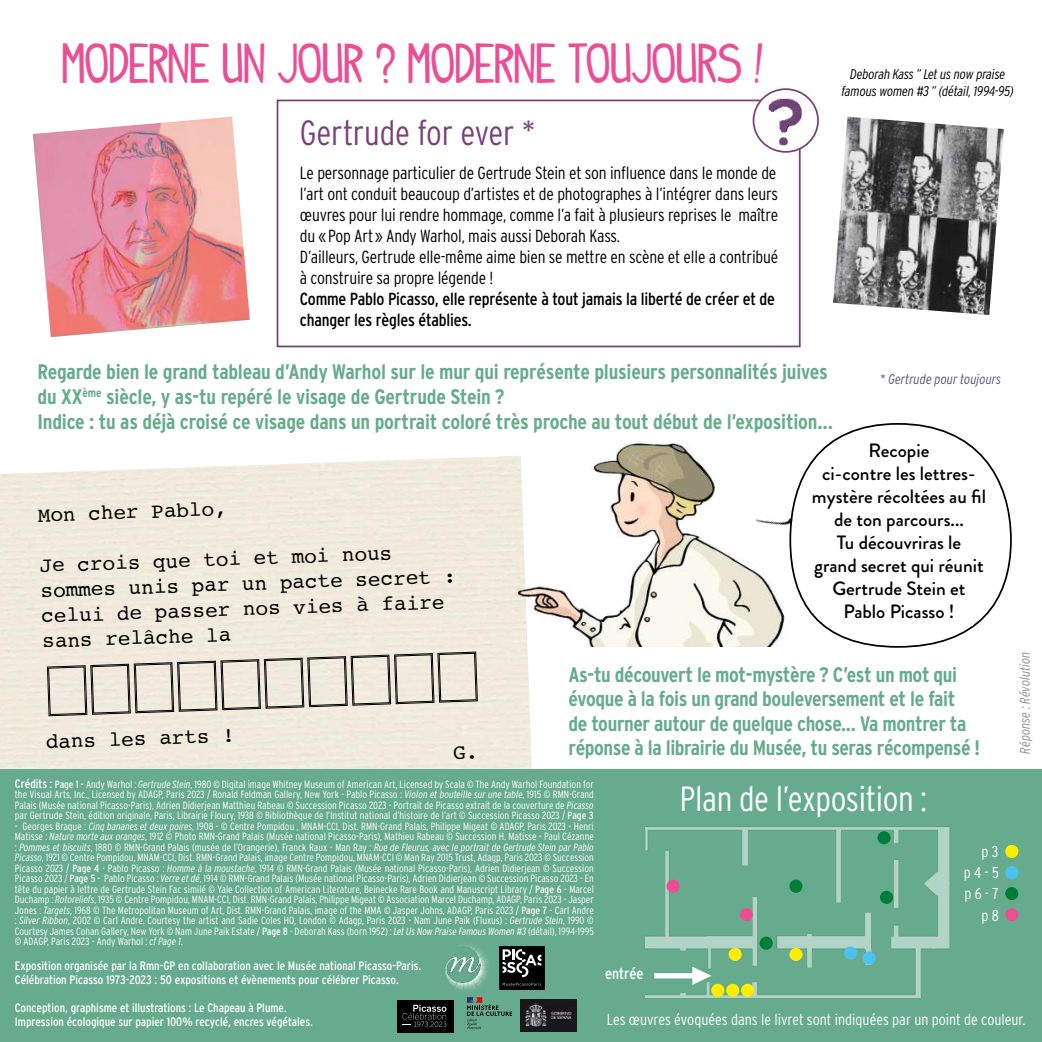
<style>
.page{position:relative;width:1042px;height:1042px;background:#fff}
.page>*{position:absolute;margin:0;border:0;box-sizing:border-box;transform-origin:0 0}
.t1{font:43.75px "Indy Pimp";letter-spacing:.005em;color:#ea4f96}
.t2{font:300 condensed 35px "Interstate";letter-spacing:-.01em;color:#fff}
.t3{font:300 condensed 35px "Interstate";letter-spacing:-.01em;color:#794277}
.t4{font:700 condensed 21px/24.5px "Interstate";letter-spacing:-.015em;color:#67ab8e}
.t5{font:21px/25.2px "Courier";color:#000}
.t6{font:500 19.25px/23.1px "Brandon Grotesque";color:#000;text-align:center}
.t7{font:300 condensed 17.5px/21px "Interstate";letter-spacing:-.01em;color:#000}
.t8{font:condensed 17.5px/21px "Interstate";letter-spacing:-.01em;color:#000}
.t9{font:300 condensed 15.75px/21.2px "Interstate";color:#fff;text-align:right}
.t10{font:condensed 15.75px "Interstate";color:#fff}
.t11{font:italic 300 condensed 14px/16.8px "Interstate";letter-spacing:-.01em;color:#000;text-align:center}
.t12{font:italic 300 condensed 14px "Interstate";color:#5e5482}
.t13{font:italic 300 condensed 14px "Interstate";color:#948f8d}
.t14{font:condensed 12.25px/14px "Interstate";color:#fff}
.t15{font:300 condensed 10.5px/10.5px "Interstate";color:#fff;text-align:justify}
.s1{font-weight:400;font-size:12.25px}
.s2{font-weight:400}
.s3{font-style:italic}
</style>
<div class="page">
<div style="left:277px;top:100px;width:523px;height:247px;background:#fff;border:2px solid #794277"></div>
<div style="left:752px;top:89px;width:64px;height:64px;background:#fff;border-radius:50%"></div>
<img style="left:768px;top:99px;width:33px;height:46px">
<div style="left:752px;top:88px;width:67px;height:65px;border:2px solid #794277;border-radius:50%"></div>
<img style="left:33px;top:117px;width:217px;height:220px">
<img style="left:833px;top:117px;width:171px;height:198px">
<img style="left:796px;top:489px;width:3px;height:10px">
<img style="left:515px;top:443px;width:281px;height:203px">
<div style="left:0;top:769px;width:1042px;height:273px;background:#67ab8e"></div>
<img style="left:645px;top:826px;width:364px;height:172px">
<div style="left:654px;top:973px;width:43px;height:5px;background:#fff"></div>
<svg style="left:692px;top:966px;width:19px;height:19px"></svg>
<div style="left:1005px;top:845px;width:13px;height:13px;background:#ffed00;border-radius:50%"></div>
<div style="left:1005px;top:866px;width:13px;height:13px;background:#4cc2f1;border-radius:50%"></div>
<div style="left:1005px;top:887px;width:13px;height:13px;background:#007d37;border-radius:50%"></div>
<div style="left:1005px;top:908px;width:13px;height:13px;background:#ea4f96;border-radius:50%"></div>
<div style="left:726px;top:984px;width:13px;height:13px;background:#ffed00;border-radius:50%"></div>
<div style="left:728px;top:948px;width:14px;height:13px;background:#ffed00;border-radius:50%"></div>
<div style="left:711px;top:984px;width:13px;height:13px;background:#ffed00;border-radius:50%"></div>
<div style="left:741px;top:984px;width:13px;height:13px;background:#ffed00;border-radius:50%"></div>
<div style="left:789px;top:948px;width:13px;height:13px;background:#ffed00;border-radius:50%"></div>
<div style="left:789px;top:879px;width:13px;height:14px;background:#007d37;border-radius:50%"></div>
<div style="left:759px;top:936px;width:14px;height:14px;background:#007d37;border-radius:50%"></div>
<div style="left:877px;top:831px;width:13px;height:13px;background:#007d37;border-radius:50%"></div>
<div style="left:666px;top:879px;width:14px;height:14px;background:#ea4f96;border-radius:50%"></div>
<div style="left:740px;top:908px;width:13px;height:13px;background:#ea4f96;border-radius:50%"></div>
<div style="left:862px;top:951px;width:14px;height:13px;background:#4cc2f1;border-radius:50%"></div>
<div style="left:844px;top:946px;width:13px;height:13px;background:#4cc2f1;border-radius:50%"></div>
<div style="left:880px;top:891px;width:13px;height:13px;background:#007d37;border-radius:50%"></div>
<img style="left:445px;top:945px;width:43px;height:45px">
<div style="left:500px;top:946px;width:44px;height:43px;background:#000"></div>
<svg style="left:502px;top:949px;width:39px;height:28px"></svg>
<svg style="left:503px;top:983px;width:38px;height:2px"></svg>
<div style="left:397px;top:999px;width:57px;height:33px;background:#000"></div>
<svg style="left:402px;top:1005px;width:44px;height:22px"></svg>
<svg style="left:467px;top:997px;width:45px;height:32px"></svg>
<img style="left:520px;top:999px;width:56px;height:32px">
<svg style="left:47px;top:602px;width:431px;height:164px;background:#e5dfd2"></svg>
<h1 class="t1" style="left:62px;top:43px;width:703px">MODERNE UN JOUR ? MODERNE TOUJOURS !</h1>
<h2 class="t3" style="left:300px;top:113px;width:237px">Gertrude for ever *</h2>
<p class="t7" style="left:300px;top:162px;width:480px">Le personnage particulier de Gertrude Stein et son influence dans le monde de l’art ont conduit beaucoup d’artistes et de photographes à l’intégrer dans leurs œuvres pour lui rendre hommage, comme l’a fait à plusieurs reprises le maître du « Pop Art » Andy Warhol, mais aussi Deborah Kass.<br>D’ailleurs, Gertrude elle-même aime bien se mettre en scène et elle a contribué à construire sa propre légende !</p>
<h3 class="t8" style="left:300px;top:288px;width:477px">Comme Pablo Picasso, elle représente à tout jamais la liberté de créer et de changer les règles établies.</h3>
<h3 class="t11" style="left:841px;top:66px;width:174px">Deborah Kass ” Let us now praise famous women #3 ” (détail, 1994-95)</h3>
<p class="t4" style="left:38px;top:359px;width:797px;line-height:25.2px">Regarde bien le grand tableau d’Andy Warhol sur le mur qui représente plusieurs personnalités juives du XX<sup>ème</sup> siècle, y as-tu repéré le visage de Gertrude Stein ?<br>Indice : tu as déjà croisé ce visage dans un portrait coloré très proche au tout début de l’exposition…</p>
<h3 class="t12" style="left:880px;top:371px;width:122px">* Gertrude pour toujours</h3>
<h3 class="t5" style="left:37px;top:502px;width:191px;rotate:-2deg">Mon cher Pablo,</h3>
<h3 class="t5" style="left:39px;top:552px;width:417px;rotate:-2deg">Je crois que toi et moi nous sommes unis par un pacte secret : celui de passer nos vies à faire sans relâche la</h3>
<h3 class="t5" style="left:45px;top:728px;width:191px;rotate:-2deg">dans les arts !</h3>
<h3 class="t6" style="left:812px;top:439px;width:175px">Recopie<br>ci-contre les lettres&shy;mystère récoltées au fil de ton parcours...<br>Tu découvriras le<br>grand secret qui réunit<br>Gertrude Stein et<br>Pablo Picasso !</h3>
<h3 class="t4" style="left:568px;top:662px;width:413px">As-tu découvert le mot-mystère ? C’est un mot qui évoque à la fois un grand bouleversement et le fait<br>de tourner autour de quelque chose... Va montrer ta réponse à la librairie du Musée, tu seras récompensé !</h3>
<h3 class="t13" style="left:1017px;top:753px;width:104px;rotate:-90deg">Réponse : Révolution</h3>
<p class="t15" style="left:15px;top:778px;width:580px"><span class="s1">Crédits :</span> <span class="s2">Page 1 -</span> Andy Warhol : <span class="s3">Gertrude Stein</span>, 1980 © Digital image Whitney Museum of American Art, Licensed by Scala © The Andy Warhol Foundation for the Visual Arts, Inc., Licensed by ADAGP, Paris 2023 / Ronald Feldman Gallery, New York - Pablo Picasso : <span class="s3">Violon et bouteille sur une table</span>, 1915 © RMN-Grand Palais (Musée national Picasso-Paris), Adrien Didierjean Matthieu Rabeau © Succession Picasso 2023 - Portrait de Picasso extrait de la couverture de <span class="s3">Picasso </span>par Gertrude Stein, édition originale, Paris, Librairie Floury, 1938 © Bibliothèque de l’Institut national d’histoire de l’art © Succession Picasso 2023 / <span class="s2">Page 3</span></p>
<p class="t15" style="left:15px;top:820px;width:580px">- Georges Braque : <span class="s3">Cinq bananes et deux poires</span>, 1908 - © Centre Pompidou , MNAM-CCI, Dist. RMN-Grand Palais, Philippe Migeat © ADAGP, Paris 2023 - Henri Matisse : <span class="s3">Nature morte aux oranges</span>, 1912 © Photo RMN-Grand Palais (Musée national Picasso-Paris), Mathieu Rabeau © Succession H. Matisse - Paul Cézanne : <span class="s3">Pommes et biscuits</span>, 1880 © RMN-Grand Palais (musée de l’Orangerie), Franck Raux - Man Ray : <span class="s3">Rue de Fleurus, avec le portrait de Gertrude Stein par Pablo Picasso</span>, 1921 © Centre Pompidou, MNAM-CCI, Dist. RMN-Grand Palais, image Centre Pompidou, MNAM-CCI © Man Ray 2015 Trust, Adagp, Paris 2023 © Succession Picasso 2023 / <span class="s2">Page 4</span> - Pablo Picasso : <span class="s3">Homme à la moustache</span>, 1914 © RMN-Grand Palais (Musée national Picasso-Paris), Adrien Didierjean © Succession Picasso 2023 / <span class="s2">Page 5</span> - Pablo Picasso : <span class="s3">Verre et dé</span>, 1914 © RMN-Grand Palais (Musée national Picasso-Paris), Adrien Didierjean © Succession Picasso 2023 - En tête du papier à lettre de Gertrude Stein Fac similé © Yale Collection of American Literature, Beinecke Rare Book and Manuscript Library / <span class="s2">Page 6</span> - Marcel Duchamp : <span class="s3">Rotoreliefs</span>, 1935 © Centre Pompidou, MNAM-CCI, Dist. RMN-Grand Palais, Philippe Migeat © Association Marcel Duchamp, ADAGP, Paris 2023 - Jasper Jones : <span class="s3">Targets</span>, 1968 © The Metropolitan Museum of Art, Dist. RMN-Grand Palais, image of the MMA © Jasper Johns, ADAGP, Paris 2023 / <span class="s2">Page 7</span> - Carl Andre : <span class="s3">Silver Ribbon</span>, 2002 © Carl Andre. Courtesy the artist and Sadie Coles HQ, London © Adagp, Paris 2023 - Nam June Paik (Fluxus) : <span class="s3">Gertrude Stein</span>, 1990 © Courtesy James Cohan Gallery, New York © Nam June Paik Estate / <span class="s2">Page 8</span> - Deborah Kass (born 1952) : <span class="s3">Let Us Now Praise Famous Women #3</span> (détail), 1994-1995 © ADAGP, Paris 2023 - Andy Warhol : <span class="s3">cf Page 1</span>.</p>
<p class="t14" style="left:15px;top:958px;width:408px">Exposition organisée par la Rmn-GP en collaboration avec le Musée national Picasso-Paris.<br>Célébration Picasso 1973-2023 : 50 expositions et évènements pour célébrer Picasso.</p>
<p class="t14" style="left:15px;top:1000px;width:299px">Conception, graphisme et illustrations : Le Chapeau à Plume.<br>Impression écologique sur papier 100% recyclé, encres végétales.</p>
<h2 class="t2" style="left:680px;top:779px;width:249px">Plan de l’exposition :</h2>
<h3 class="t9" style="left:964px;top:841px;width:36px">p 3<br>p 4 - 5 p 6 - 7 p 8</h3>
<h3 class="t10" style="left:605px;top:964px;width:40px">entrée</h3>
<h3 class="t9" style="left:607px;top:1008px;width:420px">Les œuvres évoquées dans le livret sont indiquées par un point de couleur.</h3>
</div>
